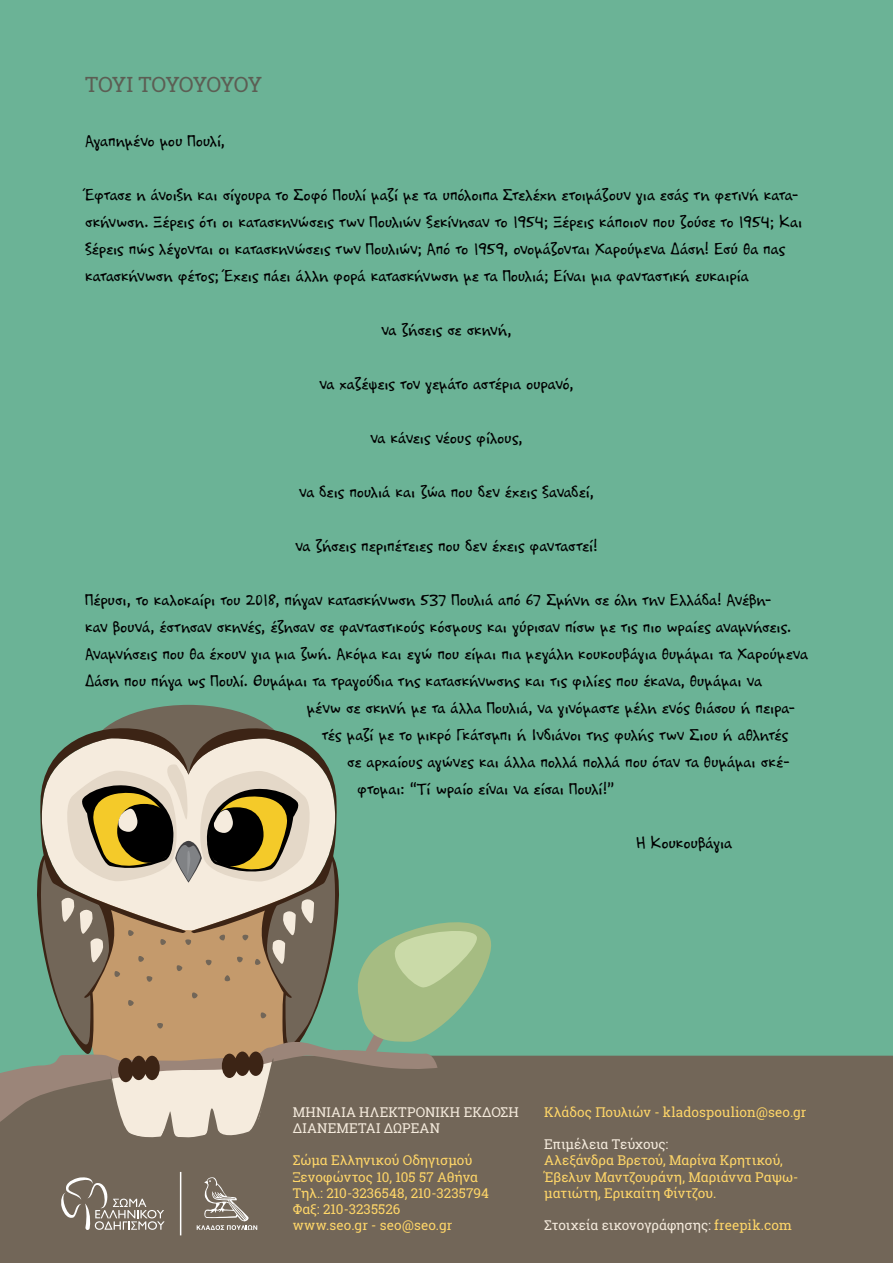
<style>
.page{position:relative;width:893px;height:1263px;background:#6bb396}
.page>*{position:absolute;margin:0;border:0;box-sizing:border-box;transform-origin:0 0}
.t1{font:21px "Roboto Slab";letter-spacing:-.045em;color:#5c5e54}
.t2{font:300 18px/27px "PF Papernote";letter-spacing:-.005em;color:#000}
.t3{font:13.5px/16.2px "Roboto Slab";color:#ffd668}
.t4{font:13.5px/16.2px "Roboto Slab";letter-spacing:.005em;color:#f5ebdd}
.s1{color:#ffd668}
</style>
<div class="page">
<div style="left:0;top:1056px;width:893px;height:207px;background:#726658"></div>
<div style="left:90px;top:705px;width:197px;height:97px;background:#726658;border-radius:50%"></div>
<svg style="left:0;top:1056px;width:438px;height:107px;background:#766c5e"></svg>
<svg style="left:29px;top:722px;width:473px;height:424px"></svg>
<svg style="left:60px;top:1176px;width:105px;height:54px;background:#887e72"></svg>
<svg style="left:197px;top:1177px;width:60px;height:53px;background:#887e72"></svg>
<hr style="left:180px;top:1172px;width:1px;height:63px;background:#fff">
<p class="t1" style="left:85px;top:70px;width:179px">ΤΟΥΙ ΤΟΥΟΥΟΥΟΥ</p>
<p class="t2" style="left:85px;top:128px;width:141px">Αγαπημένο μου Πουλί,</p>
<p class="t2" style="left:85px;top:182px;width:719px">Έφτασε η άνοιξη και σίγουρα τo Σοφό Πουλί μαζί με τα υπόλοιπα Στελέχη ετοιμάζουν για εσάς τη φετινή κατα&shy;σκήνωση. Ξέρεις ότι οι κατασκηνώσεις των Πουλιών ξεκίνησαν το 1954; Ξέρεις κάποιον που ζούσε το 1954; Και ξέρεις πώς λέγονται οι κατασκηνώσεις των Πουλιών; Από το 1959, ονομάζονται Χαρούμενα Δάση! Εσύ θα πας κατασκήνωση φέτος; Έχεις πάει άλλη φορά κατασκήνωση με τα Πουλιά; Είναι μια φανταστική ευκαιρία</p>
<p class="t2" style="left:381px;top:317px;width:131px">να ζήσεις σε σκηνή,</p>
<p class="t2" style="left:319px;top:371px;width:256px">να χαζέψεις τον γεμάτο αστέρια ουρανό,</p>
<p class="t2" style="left:370px;top:425px;width:154px">να κάνεις νέους φίλους,</p>
<p class="t2" style="left:299px;top:479px;width:296px">να δεις πουλιά και ζώα που δεν έχεις ξαναδεί,</p>
<p class="t2" style="left:295px;top:533px;width:304px">να ζήσεις περιπέτειες που δεν έχεις φανταστεί!</p>
<p class="t2" style="left:85px;top:587px;width:688px">Πέρυσι, το καλοκαίρι του 2018, πήγαν κατασκήνωση 537 Πουλιά από 67 Σμήνη σε όλη την Ελλάδα! Ανέβη-</p>
<p class="t2" style="left:85px;top:614px;width:708px">καν βουνά, έστησαν σκηνές, έζησαν σε φανταστικούς κόσμους και γύρισαν πίσω με τις πιο ωραίες αναμνήσεις.</p>
<p class="t2" style="left:85px;top:641px;width:724px">Αναμνήσεις που θα έχουν για μια ζωή. Ακόμα και εγώ που είμαι πια μεγάλη κουκουβάγια θυμάμαι τα Χαρούμενα</p>
<p class="t2" style="left:85px;top:668px;width:678px">Δάση που πήγα ως Πουλί. Θυμάμαι τα τραγούδια της κατασκήνωσης και τις φιλίες που έκανα, θυμάμαι να</p>
<p class="t2" style="left:307px;top:695px;width:489px">μένω σε σκηνή με τα άλλα Πουλιά, να γινόμαστε μέλη ενός θιάσου ή πειρα-</p>
<p class="t2" style="left:322px;top:722px;width:468px">τές μαζί με το μικρό Γκάτσμπι ή Ινδιάνοι της φυλής των Σιου ή αθλητές</p>
<p class="t2" style="left:347px;top:749px;width:444px">σε αρχαίους αγώνες και άλλα πολλά πολλά που όταν τα θυμάμαι σκέ-</p>
<p class="t2" style="left:357px;top:776px;width:258px">φτομαι: “Τί ωραίο είναι να είσαι Πουλί!”</p>
<p class="t2" style="left:637px;top:830px;width:97px">Η Κουκουβάγια</p>
<p class="t4" style="left:293px;top:1104px;width:228px">ΜΗΝΙΑΙΑ ΗΛΕΚΤΡΟΝΙΚΗ ΕΚΔΟΣΗ<br>ΔΙΑΝΕΜΕΤΑΙ ΔΩΡΕΑΝ</p>
<p class="t3" style="left:293px;top:1152px;width:198px">Σώμα Ελληνικού Οδηγισμού<br>Ξενοφώντος 10, 105 57 Αθήνα<br>Τηλ.: 210-3236548, 210-3235794<br>Φαξ: 210-3235526<br>www.seo.gr - seo@seo.gr</p>
<p class="t3" style="left:544px;top:1104px;width:264px">Κλάδος Πουλιών - kladospoulion@seo.gr</p>
<p class="t4" style="left:544px;top:1136px;width:126px">Επιμέλεια Τεύχους:</p>
<p class="t3" style="left:544px;top:1152px;width:256px">Αλεξάνδρα Βρετού, Μαρίνα Κρητικού,<br>Έβελυν Μαντζουράνη, Μαριάννα Ραψω&shy;ματιώτη, Ερικαίτη Φίντζου.</p>
<p class="t4" style="left:544px;top:1217px;width:249px">Στοιχεία εικονογράφησης: <span class="s1">freepik.com</span></p>
</div>
